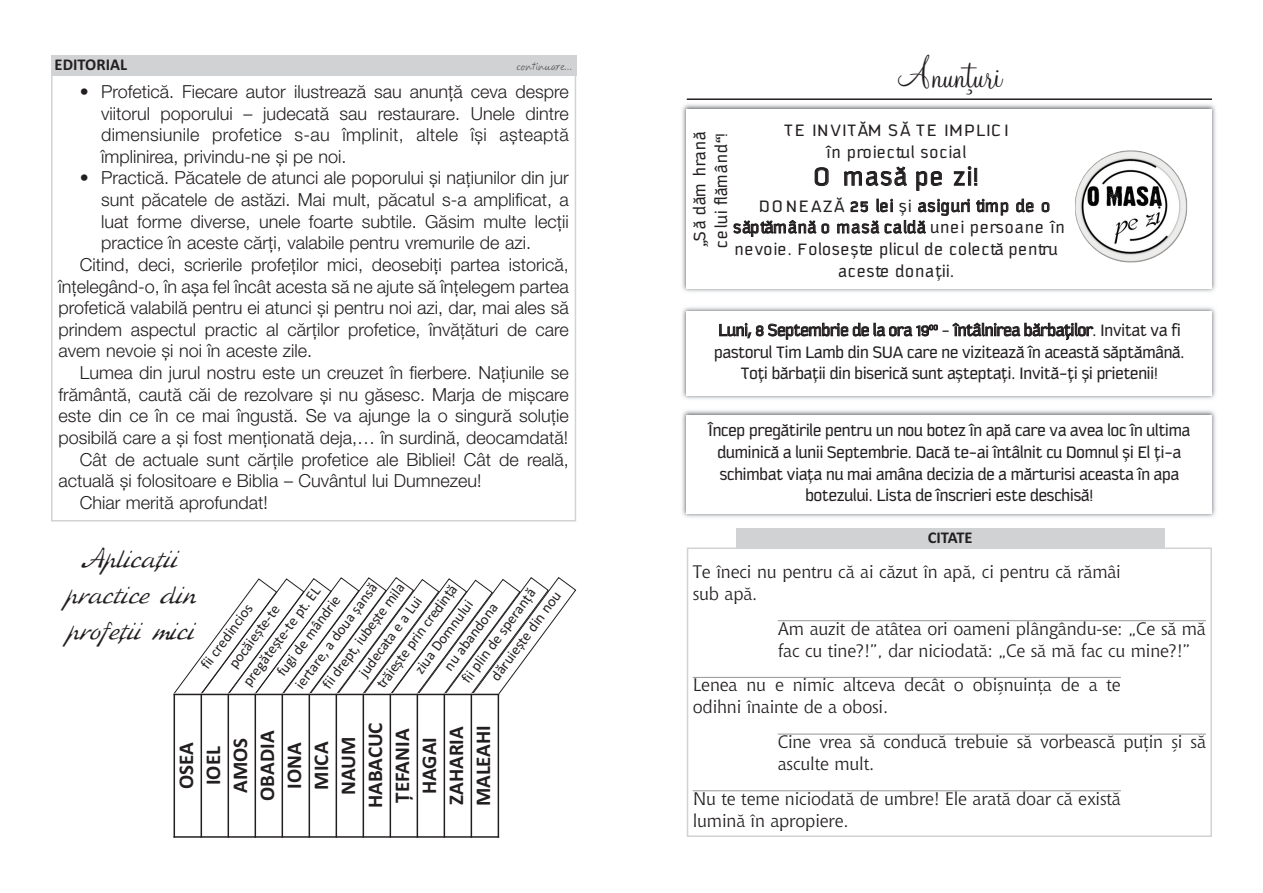
<style>
.page{position:relative;width:1263px;height:893px;background:#fff}
.page>*{position:absolute;margin:0;border:0;box-sizing:border-box;transform-origin:0 0}
.t1{font:45px "Monterey BTCE";letter-spacing:-.005em;color:#231f20}
.t2{font:30px/36px "Cursiv CE";color:#231f20;text-align:center}
.t3{font:27px "Kautiva CE";letter-spacing:.085em;color:#231f20}
.t4{font:700 21px/27px "Calibri";color:#231f20;text-align:center}
.t5{font:300 18px/21.6px "Helvetica Neue LT Pro";color:#231f20;text-align:justify}
.t6{font:18px/21.6px "Kautiva CE";color:#231f20;text-align:center}
.t7{font:18px/21.9px "Chianti BTCE";letter-spacing:-.01em;color:#231f20}
.t8{font:18px/21.6px "Kautiva CE";letter-spacing:.08em;color:#231f20;text-align:center}
.t9{font:18px "Kautiva CE";letter-spacing:.085em;color:#231f20}
.t10{font:18px "Kautiva CE";letter-spacing:.07em;color:#231f20}
.t11{font:700 16.5px "Calibri";color:#231f20}
.t12{font:16.5px "CK Tea Party";color:#57585a}
.t13{font:15px "Calibri";color:#231f20}
</style>
<div class="page">
<img style="left:682px;top:104px;width:534px;height:188px">
<div style="left:687px;top:109px;width:525px;height:179px;background:#fff"></div>
<img style="left:682px;top:410px;width:534px;height:108px">
<div style="left:687px;top:415px;width:525px;height:98px;background:#fff"></div>
<img style="left:682px;top:307px;width:534px;height:92px">
<div style="left:687px;top:311px;width:525px;height:84px;background:#fff"></div>
<img style="left:1075px;top:150px;width:112px;height:113px">
<hr style="left:687px;top:98px;width:525px;height:2px;background:#231f20">
<div style="left:51px;top:55px;width:525px;height:20px;background:#d1d2d4"></div>
<div style="left:736px;top:529px;width:428px;height:20px;background:#d1d2d4"></div>
<div style="left:687px;top:547px;width:525px;height:290px;border:2px solid #d1d2d4"></div>
<hr style="left:778px;top:620px;width:428px;height:1px;background:#939598">
<hr style="left:693px;top:677px;width:428px;height:1px;background:#939598">
<hr style="left:778px;top:734px;width:428px;height:1px;background:#939598">
<hr style="left:693px;top:790px;width:428px;height:1px;background:#939598">
<hr style="left:174px;top:836px;width:325px;height:2px;background:#231f20">
<hr style="left:174px;top:694px;width:1px;height:144px;background:#231f20">
<hr style="left:201px;top:694px;width:1px;height:144px;background:#231f20">
<hr style="left:228px;top:694px;width:1px;height:144px;background:#231f20">
<hr style="left:255px;top:694px;width:1px;height:144px;background:#231f20">
<hr style="left:282px;top:694px;width:1px;height:144px;background:#231f20">
<hr style="left:309px;top:694px;width:1px;height:144px;background:#231f20">
<hr style="left:336px;top:694px;width:1px;height:144px;background:#231f20">
<hr style="left:363px;top:694px;width:1px;height:144px;background:#231f20">
<hr style="left:390px;top:694px;width:1px;height:144px;background:#231f20">
<hr style="left:417px;top:694px;width:1px;height:144px;background:#231f20">
<hr style="left:444px;top:694px;width:1px;height:144px;background:#231f20">
<hr style="left:471px;top:694px;width:1px;height:144px;background:#231f20">
<hr style="left:498px;top:694px;width:1px;height:144px;background:#231f20">
<svg style="left:173px;top:577px;width:404px;height:148px"></svg>
<p class="t11" style="left:55px;top:54px;width:74px">EDITORIAL</p>
<p class="t12" style="left:517px;top:57px;width:57px">continuare...</p>
<p class="t5" style="left:101px;top:82px;width:469px;text-indent:-21px">• Profetică. Fiecare autor ilustrează sau anunță ceva despre viitorul poporului – judecată sau restaurare. Unele dintre dimensiunile profetice s-au împlinit, altele își așteaptă împlinirea, privindu-ne și pe noi.</p>
<p class="t5" style="left:80px;top:169px;width:490px">• Practică. Păcatele de atunci ale poporului și națiunilor din jur</p>
<p class="t5" style="left:101px;top:191px;width:469px">sunt păcatele de astăzi. Mai mult, păcatul s-a amplificat, a</p>
<p class="t5" style="left:101px;top:212px;width:469px">luat forme diverse, unele foarte subtile. Găsim multe lecții</p>
<p class="t5" style="left:101px;top:234px;width:432px">practice în aceste cărți, valabile pentru vremurile de azi.</p>
<p class="t5" style="left:80px;top:255px;width:490px">Citind, deci, scrierile profeților mici, deosebiți partea istorică,</p>
<p class="t5" style="left:59px;top:277px;width:512px">înțelegând-o, în așa fel încât acesta să ne ajute să înțelegem partea</p>
<p class="t5" style="left:59px;top:299px;width:512px">profetică valabilă pentru ei atunci și pentru noi azi, dar, mai ales să</p>
<p class="t5" style="left:59px;top:320px;width:512px">prindem aspectul practic al cărților profetice, învățături de care</p>
<p class="t5" style="left:59px;top:342px;width:255px">avem nevoie și noi în aceste zile.</p>
<p class="t5" style="left:80px;top:364px;width:490px">Lumea din jurul nostru este un creuzet în fierbere. Națiunile se</p>
<p class="t5" style="left:59px;top:385px;width:512px">frământă, caută căi de rezolvare și nu găsesc. Marja de mișcare</p>
<p class="t5" style="left:59px;top:407px;width:512px">este din ce în ce mai îngustă. Se va ajunge la o singură soluție</p>
<p class="t5" style="left:59px;top:428px;width:511px">posibilă care a și fost menționată deja,… în surdină, deocamdată!</p>
<p class="t5" style="left:80px;top:450px;width:490px">Cât de actuale sunt cărțile profetice ale Bibliei! Cât de reală,</p>
<p class="t5" style="left:59px;top:472px;width:424px">actuală și folositoare e Biblia – Cuvântul lui Dumnezeu!</p>
<p class="t5" style="left:80px;top:493px;width:190px">Chiar merită aprofundat!</p>
<h2 class="t2" style="left:65px;top:539px;width:132px">Aplicaþii practice din profeþii mici</h2>
<p class="t13" style="left:291px;top:681px;width:129px;rotate:-53deg">iertare, a doua șansă</p>
<p class="t13" style="left:372px;top:681px;width:127px;rotate:-53deg">trăiește prin credin ă</p>
<p class="t13" style="left:318px;top:681px;width:129px;rotate:-53deg">fii drept, iubește mila</p>
<p class="t13" style="left:238px;top:678px;width:121px;rotate:-53deg">pregătește-te pt. EL</p>
<p class="t13" style="left:457px;top:676px;width:116px;rotate:-53deg">fii plin de speran ă</p>
<p class="t13" style="left:486px;top:673px;width:109px;rotate:-53deg">dăruiește din nou</p>
<p class="t13" style="left:272px;top:669px;width:98px;rotate:-53deg">fugi de mândrie</p>
<p class="t13" style="left:354px;top:669px;width:97px;rotate:-53deg">judecata e a Lui</p>
<p class="t13" style="left:410px;top:666px;width:89px;rotate:-53deg">ziua Domnului</p>
<p class="t13" style="left:440px;top:663px;width:82px;rotate:-53deg">nu abandona</p>
<p class="t13" style="left:196px;top:661px;width:78px;rotate:-53deg">fii credincios</p>
<p class="t13" style="left:225px;top:661px;width:77px;rotate:-53deg">pocăiește-te</p>
<p class="t4" style="left:172px;top:808px;width:87px;rotate:-90deg">OSEA<br>IOEL<br>AMOS<br>OBADIA<br>IONA<br>MICA<br>NAUM<br>HABACUC<br>EFANIA<br>HAGAI<br>ZAHARIA<br>MALEAHI</p>
<h1 class="t1" style="left:898px;top:46px;width:105px">Anunţuri</h1>
<p class="t8" style="left:784px;top:120px;width:226px">TE INVITÃM SÃ TE IMPLIC I în proiectul social</p>
<h3 class="t3" style="left:814px;top:162px;width:166px">O masã pe zi!</h3>
<p class="t9" style="left:759px;top:196px;width:292px">DONEAZÃ 25 lei şi asiguri timp de o</p>
<p class="t9" style="left:733px;top:218px;width:332px">sãptãmânã o masã caldã unei persoane în</p>
<p class="t10" style="left:735px;top:240px;width:324px">nevoie. Foloseşte plicul de colectã pentru</p>
<p class="t8" style="left:838px;top:260px;width:117px">aceste donaþii.</p>
<p class="t8" style="left:689px;top:247px;width:117px;text-align:left;rotate:-90deg">„Sã dãm hranã celui flãmând“!</p>
<p class="t6" style="left:714px;top:319px;width:472px">Luni, 8 Septembrie de la ora 19<sup>00</sup> - întâlnirea bãrbaţilor. Invitat va fi pastorul Tim Lamb din SUA care ne viziteazã în aceastã sãptãmânã.<br>Toţi bãrbaţii din bisericã sunt aşteptaţi. Invitã-ţi şi prietenii!</p>
<p class="t6" style="left:708px;top:420px;width:483px">Încep pregãtirile pentru un nou botez în apã care va avea loc în ultima duminicã a lunii Septembrie. Dacã te-ai întâlnit cu Domnul şi El ţi-a schimbat viaţa nu mai amâna decizia de a mãrturisi aceasta în apa botezului. Lista de înscrieri este deschisã!</p>
<p class="t11" style="left:928px;top:528px;width:46px">CITATE</p>
<p class="t7" style="left:693px;top:561px;width:430px">Te îneci nu pentru că ai căzut în apă, ci pentru că rămâi sub apă.</p>
<p class="t7" style="left:778px;top:618px;width:430px">Am auzit de atâtea ori oameni plângându-se: „Ce să mă fac cu tine?!”, dar niciodată: „Ce să mă fac cu mine?!”</p>
<p class="t7" style="left:693px;top:674px;width:430px">Lenea nu e nimic altceva decât o obişnuinţa de a te odihni înainte de a obosi.</p>
<p class="t7" style="left:778px;top:731px;width:430px">Cine vrea să conducă trebuie să vorbească puţin şi să asculte mult.</p>
<p class="t7" style="left:693px;top:788px;width:430px">Nu te teme niciodată de umbre! Ele arată doar că există lumină în apropiere.</p>
</div>
